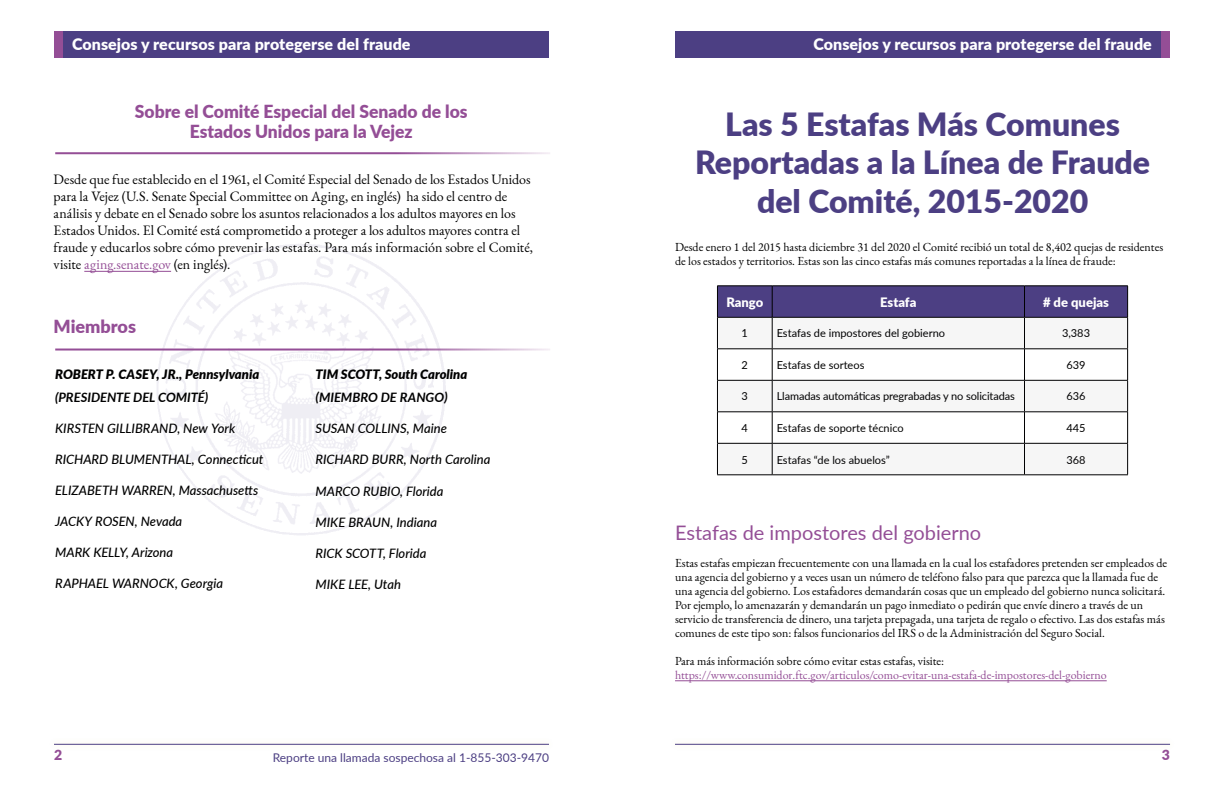
<style>
.page{position:relative;width:1224px;height:792px;background:#fff}
.page>*{position:absolute;margin:0;border:0;box-sizing:border-box;transform-origin:0 0}
.t1{font:900 32px/38.4px "Lato";color:#4c3f83;text-align:center}
.t2{font:20px "Lato";color:#944e96}
.t3{font:900 18px/19.4px "Lato";color:#944e96;text-align:center}
.t4{font:900 16px "Lato";letter-spacing:.005em;color:#fff}
.t5{font:14px/17px "EB Garamond";letter-spacing:-.005em;color:#000001}
.t6{font:900 14px "Lato";color:#944e96}
.t7{font:italic 500 13px "Lato";letter-spacing:-.005em;color:#000001}
.t8{font:italic 900 13px "Lato";color:#000001}
.t9{font:italic 700 13px "Lato";letter-spacing:-.005em;color:#000001}
.t10{font:900 13px "Lato";color:#fff}
.t11{font:12px/14px "EB Garamond";color:#000001}
.t12{font:12px "EB Garamond";color:#944e96}
.t13{font:12px "Lato";color:#4c3f83}
.t14{font:11px "Lato";color:#000001}
.s1{color:#944e96}
</style>
<div class="page">
<div style="left:63px;top:31px;width:486px;height:27px;background:#4c3f83"></div>
<div style="left:675px;top:31px;width:486px;height:27px;background:#4c3f83"></div>
<div style="left:54px;top:31px;width:9px;height:27px;background:#944e96"></div>
<div style="left:1161px;top:31px;width:9px;height:27px;background:#944e96"></div>
<div style="left:48px;top:737px;width:507px;height:14px;background:#f0c552;opacity:.35"></div>
<hr style="left:54px;top:744px;width:495px;height:1px;background:#4c3f83">
<div style="left:669px;top:737px;width:507px;height:14px;background:#f0c552;opacity:.35"></div>
<hr style="left:675px;top:744px;width:495px;height:1px;background:#4c3f83">
<hr style="left:55px;top:152px;width:495px;height:2px;background:#944e96">
<hr style="left:55px;top:349px;width:495px;height:2px;background:#944e96">
<hr style="left:84px;top:271px;width:87px;height:1px;background:#944e96">
<div style="left:718px;top:287px;width:409px;height:30px;background:#4c3f83"></div>
<svg style="left:718px;top:318px;width:409px;height:157px;fill:#f6f6f6"></svg>
<hr style="left:717px;top:286px;width:55px;height:1px;background:#000001">
<hr style="left:717px;top:286px;width:1px;height:31px;background:#000001">
<hr style="left:772px;top:286px;width:253px;height:1px;background:#000001">
<hr style="left:772px;top:286px;width:1px;height:31px;background:#000001">
<hr style="left:1025px;top:286px;width:103px;height:1px;background:#000001">
<hr style="left:1024px;top:286px;width:1px;height:31px;background:#000001">
<hr style="left:1127px;top:286px;width:1px;height:31px;background:#000001">
<hr style="left:717px;top:317px;width:55px;height:1px;background:#000001">
<hr style="left:717px;top:318px;width:1px;height:31px;background:#000001">
<hr style="left:772px;top:317px;width:253px;height:1px;background:#000001">
<hr style="left:772px;top:318px;width:1px;height:31px;background:#000001">
<hr style="left:1025px;top:317px;width:103px;height:1px;background:#000001">
<hr style="left:1024px;top:318px;width:1px;height:31px;background:#000001">
<hr style="left:1127px;top:318px;width:1px;height:31px;background:#000001">
<hr style="left:717px;top:349px;width:55px;height:1px;background:#000001">
<hr style="left:717px;top:349px;width:1px;height:31px;background:#000001">
<hr style="left:772px;top:349px;width:253px;height:1px;background:#000001">
<hr style="left:772px;top:349px;width:1px;height:31px;background:#000001">
<hr style="left:1025px;top:349px;width:103px;height:1px;background:#000001">
<hr style="left:1024px;top:349px;width:1px;height:31px;background:#000001">
<hr style="left:1127px;top:349px;width:1px;height:31px;background:#000001">
<hr style="left:717px;top:380px;width:55px;height:1px;background:#000001">
<hr style="left:717px;top:381px;width:1px;height:31px;background:#000001">
<hr style="left:772px;top:380px;width:253px;height:1px;background:#000001">
<hr style="left:772px;top:381px;width:1px;height:31px;background:#000001">
<hr style="left:1025px;top:380px;width:103px;height:1px;background:#000001">
<hr style="left:1024px;top:381px;width:1px;height:31px;background:#000001">
<hr style="left:1127px;top:381px;width:1px;height:31px;background:#000001">
<hr style="left:717px;top:412px;width:55px;height:1px;background:#000001">
<hr style="left:717px;top:412px;width:1px;height:31px;background:#000001">
<hr style="left:772px;top:412px;width:253px;height:1px;background:#000001">
<hr style="left:772px;top:412px;width:1px;height:31px;background:#000001">
<hr style="left:1025px;top:412px;width:103px;height:1px;background:#000001">
<hr style="left:1024px;top:412px;width:1px;height:31px;background:#000001">
<hr style="left:1127px;top:412px;width:1px;height:31px;background:#000001">
<hr style="left:717px;top:443px;width:55px;height:1px;background:#000001">
<hr style="left:717px;top:444px;width:1px;height:31px;background:#000001">
<hr style="left:772px;top:443px;width:253px;height:1px;background:#000001">
<hr style="left:772px;top:444px;width:1px;height:31px;background:#000001">
<hr style="left:1025px;top:443px;width:103px;height:1px;background:#000001">
<hr style="left:1024px;top:444px;width:1px;height:31px;background:#000001">
<hr style="left:1127px;top:444px;width:1px;height:31px;background:#000001">
<hr style="left:717px;top:475px;width:55px;height:1px;background:#000001">
<hr style="left:772px;top:475px;width:253px;height:1px;background:#000001">
<hr style="left:1025px;top:475px;width:103px;height:1px;background:#000001">
<hr style="left:675px;top:681px;width:432px;height:1px;background:#944e96">
<h3 class="t4" style="left:72px;top:32px;width:340px">Consejos y recursos para protegerse del fraude</h3>
<h3 class="t4" style="left:813px;top:32px;width:340px">Consejos y recursos para protegerse del fraude</h3>
<h3 class="t3" style="left:135px;top:101px;width:334px">Sobre el Comité Especial del Senado de los<br>Estados Unidos para la Vejez</h3>
<p class="t5" style="left:54px;top:171px;width:481px">Desde que fue establecido en el 1961, el Comité Especial del Senado de los Estados Unidos para la Vejez (U.S. Senate Special Committee on Aging, en inglés) ha sido el centro de análisis y debate en el Senado sobre los asuntos relacionados a los adultos mayores en los Estados Unidos. El Comité está comprometido a proteger a los adultos mayores contra el fraude y educarlos sobre cómo prevenir las estafas. Para más información sobre el Comité, visite <span class="s1">aging.senate.gov</span> (en inglés).</p>
<h3 class="t3" style="left:54px;top:316px;width:84px">Miembros</h3>
<p class="t8" style="left:55px;top:365px;width:206px">ROBERT P. CASEY, JR., Pennsylvania</p>
<p class="t9" style="left:55px;top:388px;width:155px">(PRESIDENTE DEL COMITÉ)</p>
<p class="t7" style="left:55px;top:419px;width:182px">KIRSTEN GILLIBRAND, New York</p>
<p class="t7" style="left:55px;top:450px;width:210px">RICHARD BLUMENTHAL, Connecticut</p>
<p class="t7" style="left:55px;top:481px;width:205px">ELIZABETH WARREN, Massachusetts</p>
<p class="t7" style="left:55px;top:512px;width:129px">JACKY ROSEN, Nevada</p>
<p class="t7" style="left:55px;top:543px;width:119px">MARK KELLY, Arizona</p>
<p class="t7" style="left:55px;top:574px;width:169px">RAPHAEL WARNOCK, Georgia</p>
<p class="t8" style="left:316px;top:365px;width:153px">TIM SCOTT, South Carolina</p>
<p class="t9" style="left:316px;top:388px;width:133px">(MIEMBRO DE RANGO)</p>
<p class="t7" style="left:316px;top:419px;width:133px">SUSAN COLLINS, Maine</p>
<p class="t7" style="left:316px;top:450px;width:176px">RICHARD BURR, North Carolina</p>
<p class="t7" style="left:316px;top:481px;width:129px">MARCO RUBIO, Florida</p>
<p class="t7" style="left:316px;top:512px;width:123px">MIKE BRAUN, Indiana</p>
<p class="t7" style="left:316px;top:543px;width:112px">RICK SCOTT, Florida</p>
<p class="t7" style="left:316px;top:574px;width:87px">MIKE LEE, Utah</p>
<h1 class="t1" style="left:695px;top:103px;width:457px">Las 5 Estafas Más Comunes<br>Reportadas a la Línea de Fraude del Comité, 2015-2020</h1>
<p class="t11" style="left:675px;top:240px;width:490px">Desde enero 1 del 2015 hasta diciembre 31 del 2020 el Comité recibió un total de 8,402 quejas de residentes de los estados y territorios. Estas son las cinco estafas más comunes reportadas a la línea de fraude:</p>
<p class="t10" style="left:726px;top:292px;width:38px">Rango</p>
<p class="t10" style="left:880px;top:292px;width:38px">Estafa</p>
<p class="t10" style="left:1043px;top:292px;width:67px"># de quejas</p>
<p class="t14" style="left:742px;top:326px;width:8px">1</p>
<p class="t14" style="left:777px;top:326px;width:170px">Estafas de impostores del gobierno</p>
<p class="t14" style="left:1062px;top:326px;width:30px">3,383</p>
<p class="t14" style="left:742px;top:357px;width:8px">2</p>
<p class="t14" style="left:777px;top:357px;width:89px">Estafas de sorteos</p>
<p class="t14" style="left:1066px;top:357px;width:21px">639</p>
<p class="t14" style="left:742px;top:389px;width:8px">3</p>
<p class="t14" style="left:777px;top:389px;width:240px">Llamadas automáticas pregrabadas y no solicitadas</p>
<p class="t14" style="left:1066px;top:389px;width:21px">636</p>
<p class="t14" style="left:742px;top:420px;width:8px">4</p>
<p class="t14" style="left:777px;top:420px;width:129px">Estafas de soporte técnico</p>
<p class="t14" style="left:1066px;top:420px;width:21px">445</p>
<p class="t14" style="left:742px;top:452px;width:8px">5</p>
<p class="t14" style="left:777px;top:452px;width:115px">Estafas “de los abuelos”</p>
<p class="t14" style="left:1066px;top:452px;width:21px">368</p>
<h2 class="t2" style="left:675px;top:518px;width:308px">Estafas de impostores del gobierno</h2>
<p class="t11" style="left:675px;top:556px;width:494px">Estas estafas empiezan frecuentemente con una llamada en la cual los estafadores pretenden ser empleados de una agencia del gobierno y a veces usan un número de teléfono falso para que parezca que la llamada fue de una agencia del gobierno. Los estafadores demandarán cosas que un empleado del gobierno nunca solicitará.<br>Por ejemplo, lo amenazarán y demandarán un pago inmediato o pedirán que envíe dinero a través de un servicio de transferencia de dinero, una tarjeta prepagada, una tarjeta de regalo o efectivo. Las dos estafas más comunes de este tipo son: falsos funcionarios del IRS o de la Administración del Seguro Social.</p>
<p class="t11" style="left:675px;top:654px;width:271px">Para más información sobre cómo evitar estas estafas, visite:</p>
<p class="t12" style="left:675px;top:667px;width:433px">https://www.consumidor.ftc.gov/articulos/como-evitar-una-estafa-de-impostores-del-gobierno</p>
<p class="t6" style="left:54px;top:745px;width:10px">2</p>
<p class="t13" style="left:273px;top:749px;width:278px">Reporte una llamada sospechosa al 1-855-303-9470</p>
<p class="t6" style="left:1162px;top:745px;width:10px">3</p>
</div>
